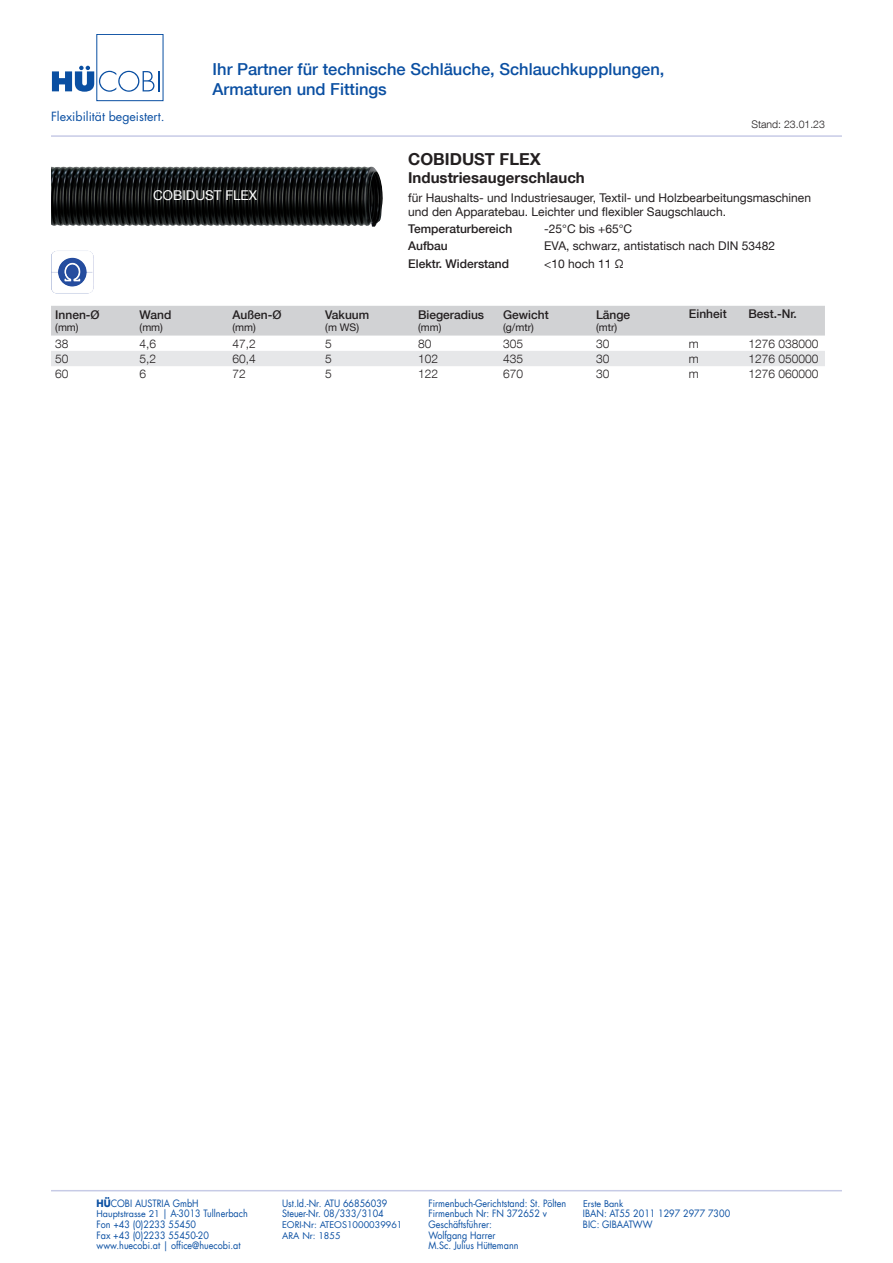
<style>
.page{position:relative;width:893px;height:1263px;background:#fff}
.page>*{position:absolute;margin:0;border:0;box-sizing:border-box;transform-origin:0 0}
.t1{font:500 16.5px/19.8px "Helvetica Neue LT Com";color:#0a4fa2}
.t2{font:700 16.5px "Helvetica Neue LT Com";color:#231f20}
.t3{font:700 15px "Helvetica Neue LT Com";color:#231f20}
.t4{font:13.5px "Helvetica Neue LT Com";color:#fff}
.t5{font:12.3px "Futura LT";color:#0a4fa2}
.t6{font:12px/14.4px "Helvetica Neue LT Com";color:#231f20}
.t7{font:500 12px "Helvetica Neue LT Com";color:#231f20}
.t8{font:300 12px "Helvetica Neue LT Com";color:#231f20}
.t9{font:10.5px "Helvetica Neue LT Com";color:#231f20}
.t10{font:300 10.5px "Helvetica Neue LT Com";color:#231f20}
.t11{font:9.9px "Futura LT";color:#0a4fa2;scale:.91 1}
.t12{font:9px "Futura LT";color:#0a4fa2}
.s1{font-weight:700}
.s2{font-size:9px}
</style>
<div class="page">
<hr style="left:51px;top:1190px;width:791px;height:1px;background:#c7cbe6">
<div style="left:96px;top:34px;width:67px;height:67px;border:1px solid #0a4fa2"></div>
<svg style="left:52px;top:66px;width:108px;height:26px"></svg>
<hr style="left:51px;top:135px;width:791px;height:2px;background:#c7cbe6">
<div style="left:51px;top:306px;width:774px;height:30px;background:#d1d2d4"></div>
<div style="left:51px;top:351px;width:774px;height:15px;background:#e6e7e9"></div>
<img style="left:51px;top:251px;width:43px;height:42px">
<img style="left:51px;top:166px;width:310px;height:60px">
<p class="t5" style="left:51px;top:108px;width:115px">Flexibilität begeistert.</p>
<h1 class="t1" style="left:213px;top:59px;width:453px">Ihr Partner für technische Schläuche, Schlauchkupplungen,<br>Armaturen und Fittings</h1>
<p class="t10" style="left:751px;top:118px;width:75px">Stand: 23.01.23</p>
<h3 class="t4" style="left:153px;top:187px;width:106px">COBIDUST FLEX</h3>
<p class="t7" style="left:55px;top:307px;width:46px">Innen-Ø</p>
<p class="t9" style="left:55px;top:321px;width:25px">(mm)</p>
<p class="t7" style="left:140px;top:307px;width:33px">Wand</p>
<p class="t9" style="left:140px;top:321px;width:25px">(mm)</p>
<p class="t7" style="left:232px;top:307px;width:51px">Außen-Ø</p>
<p class="t9" style="left:232px;top:321px;width:25px">(mm)</p>
<p class="t7" style="left:325px;top:307px;width:46px">Vakuum</p>
<p class="t9" style="left:325px;top:321px;width:35px">(m WS)</p>
<h1 class="t2" style="left:408px;top:149px;width:134px">COBIDUST FLEX</h1>
<h2 class="t3" style="left:408px;top:168px;width:178px">Industriesaugerschlauch</h2>
<p class="t6" style="left:408px;top:190px;width:404px">für Haushalts- und Industriesauger, Textil- und Holzbearbeitungsmaschinen und den Apparatebau. Leichter und flexibler Saugschlauch.</p>
<p class="t7" style="left:408px;top:222px;width:106px">Temperaturbereich</p>
<p class="t6" style="left:544px;top:222px;width:89px">-25°C bis +65°C</p>
<p class="t7" style="left:408px;top:239px;width:41px">Aufbau</p>
<p class="t6" style="left:544px;top:239px;width:232px">EVA, schwarz, antistatisch nach DIN 53482</p>
<p class="t7" style="left:408px;top:256px;width:102px">Elektr. Widerstand</p>
<p class="t6" style="left:544px;top:256px;width:81px">&lt;10 hoch 11 Ω</p>
<p class="t7" style="left:418px;top:307px;width:68px">Biegeradius</p>
<p class="t9" style="left:418px;top:321px;width:25px">(mm)</p>
<p class="t7" style="left:503px;top:307px;width:47px">Gewicht</p>
<p class="t9" style="left:503px;top:321px;width:32px">(g/mtr)</p>
<p class="t7" style="left:596px;top:307px;width:36px">Länge</p>
<p class="t9" style="left:596px;top:321px;width:23px">(mtr)</p>
<p class="t7" style="left:689px;top:306px;width:39px">Einheit</p>
<p class="t7" style="left:748px;top:306px;width:50px">Best.-Nr.</p>
<p class="t8" style="left:55px;top:336px;width:15px">38</p>
<p class="t8" style="left:140px;top:336px;width:18px">4,6</p>
<p class="t8" style="left:232px;top:336px;width:25px">47,2</p>
<p class="t8" style="left:325px;top:336px;width:8px">5</p>
<p class="t8" style="left:418px;top:336px;width:15px">80</p>
<p class="t8" style="left:503px;top:336px;width:22px">305</p>
<p class="t8" style="left:596px;top:336px;width:15px">30</p>
<p class="t8" style="left:689px;top:336px;width:11px">m</p>
<p class="t8" style="left:748px;top:336px;width:72px">1276 038000</p>
<p class="t8" style="left:55px;top:351px;width:15px">50</p>
<p class="t8" style="left:140px;top:351px;width:18px">5,2</p>
<p class="t8" style="left:232px;top:351px;width:25px">60,4</p>
<p class="t8" style="left:325px;top:351px;width:8px">5</p>
<p class="t8" style="left:418px;top:351px;width:22px">102</p>
<p class="t8" style="left:503px;top:351px;width:22px">435</p>
<p class="t8" style="left:596px;top:351px;width:15px">30</p>
<p class="t8" style="left:689px;top:351px;width:11px">m</p>
<p class="t8" style="left:748px;top:351px;width:72px">1276 050000</p>
<p class="t8" style="left:55px;top:366px;width:15px">60</p>
<p class="t8" style="left:140px;top:366px;width:8px">6</p>
<p class="t8" style="left:232px;top:366px;width:15px">72</p>
<p class="t8" style="left:325px;top:366px;width:8px">5</p>
<p class="t8" style="left:418px;top:366px;width:22px">122</p>
<p class="t8" style="left:503px;top:366px;width:22px">670</p>
<p class="t8" style="left:596px;top:366px;width:15px">30</p>
<p class="t8" style="left:689px;top:366px;width:11px">m</p>
<p class="t8" style="left:748px;top:366px;width:72px">1276 060000</p>
<p class="t11" style="left:97px;top:1197px;width:114px"><span class="s1">HÜ</span>COBI AUSTRIA GmbH</p>
<p class="t11" style="left:282px;top:1197px;width:117px">Ust.Id.-Nr. ATU 66856039</p>
<p class="t11" style="left:428px;top:1197px;width:153px">Firmenbuch-Gerichtstand: St. Pölten</p>
<p class="t12" style="left:583px;top:1197px;width:42px">Erste Bank</p>
<p class="t11" style="left:97px;top:1207px;width:168px"><span class="s2">Hauptstrasse 21</span> | A-3013 Tullnerbach</p>
<p class="t11" style="left:282px;top:1207px;width:113px">Steuer-Nr. 08/333/3104</p>
<p class="t11" style="left:428px;top:1207px;width:132px">Firmenbuch Nr: FN 372652 v</p>
<p class="t11" style="left:583px;top:1207px;width:163px">IBAN: AT55 2011 1297 2977 7300</p>
<p class="t11" style="left:97px;top:1218px;width:111px">Fon +43 (0)2233 55450</p>
<p class="t12" style="left:282px;top:1219px;width:122px">EORI-Nr: ATEOS1000039961</p>
<p class="t11" style="left:428px;top:1218px;width:71px">Geschäftsführer:</p>
<p class="t11" style="left:583px;top:1218px;width:78px">BIC: GIBAATWW</p>
<p class="t11" style="left:97px;top:1228px;width:125px">Fax +43 (0)2233 55450-20</p>
<p class="t12" style="left:282px;top:1229px;width:60px">ARA Nr: 1855</p>
<p class="t11" style="left:428px;top:1228px;width:75px">Wolfgang Harrer</p>
<p class="t11" style="left:97px;top:1239px;width:160px">www.huecobi.at | office@huecobi.at</p>
<p class="t11" style="left:428px;top:1239px;width:101px">M.Sc. Julius Hüttemann</p>
</div>
